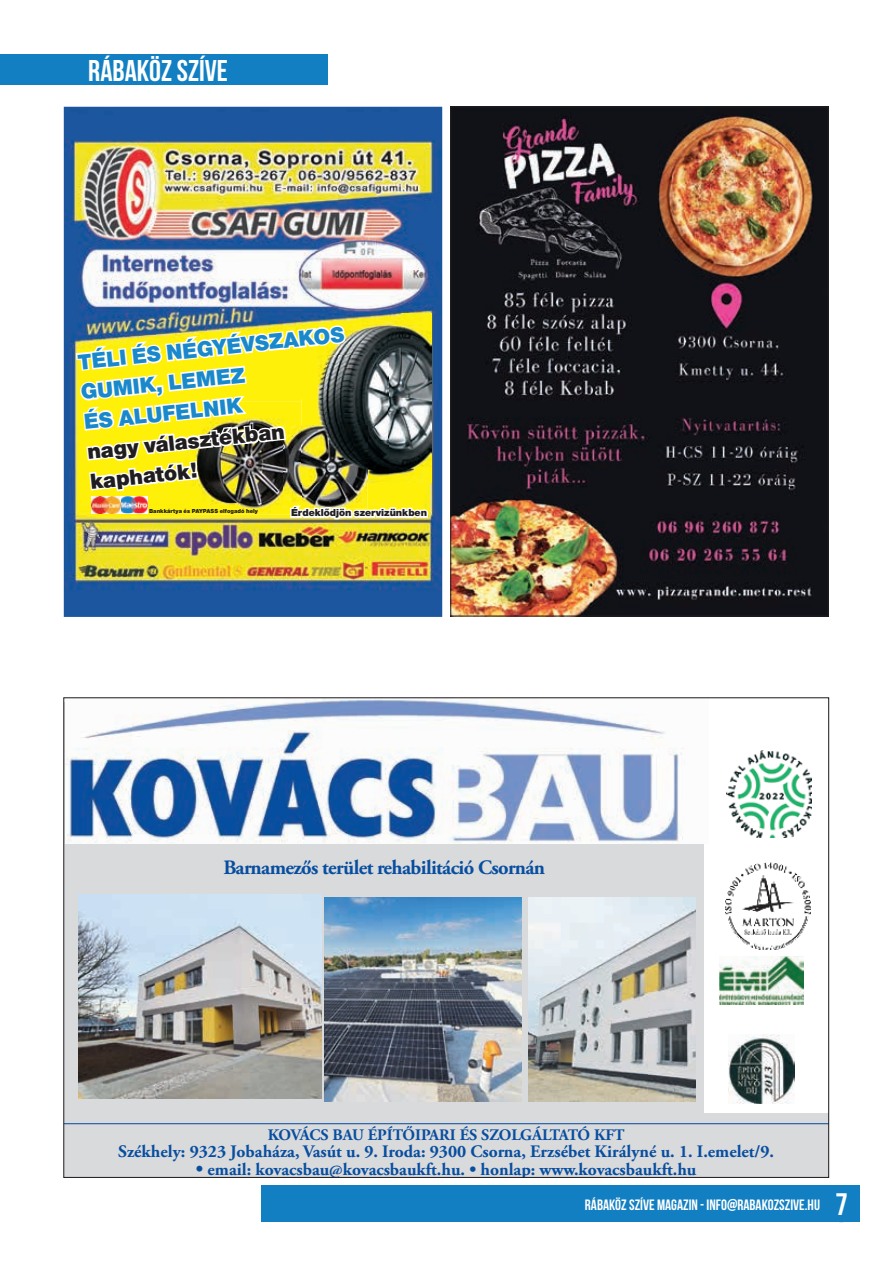
<style>
.page{position:relative;width:893px;height:1263px;background:#fff}
.page>*{position:absolute;margin:0;border:0;box-sizing:border-box;transform-origin:0 0}
.t1{font:30px "Bebas Neue";color:#fff}
.t2{font:900 22.5px/30px "Nimbus San Nov TOT";color:#1a89cb}
.t3{font:900 22.5px/30px "Nimbus San Nov TOT";color:#201d1e}
.t4{font:700 20.4px "Adobe Garamond Pro";letter-spacing:-.03em;color:#084e9f}
.t5{font:700 17.55px "Adobe Garamond Pro";color:#084e9f}
.t6{font:700 16.05px "Adobe Garamond Pro";color:#084e9f}
.t7{font:15px "Bebas Neue";color:#fff}
.t8{font:900 10.5px "Nimbus San Nov TOT";color:#201d1e}
.t9{font:900 6px "Nimbus San Nov TOT";color:#201d1e}
.s1{font-size:18.9px}
.s2{font-size:31.05px}
</style>
<div class="page">
<div style="left:0;top:54px;width:328px;height:31px;background:#127fc2"></div>
<div style="left:261px;top:1186px;width:598px;height:36px;background:#127fc2"></div>
<img style="left:64px;top:107px;width:378px;height:510px">
<img style="left:302px;top:314px;width:86px;height:9px">
<img style="left:388px;top:314px;width:44px;height:169px">
<img style="left:74px;top:323px;width:356px;height:214px">
<div style="left:64px;top:702px;width:765px;height:475px;background:#d9dadc"></div>
<div style="left:705px;top:698px;width:124px;height:414px;background:#fff"></div>
<img style="left:65px;top:699px;width:640px;height:145px">
<img style="left:728px;top:1035px;width:66px;height:68px">
<img style="left:720px;top:957px;width:83px;height:47px">
<hr style="left:64px;top:1123px;width:765px;height:1px;background:#084e9f">
<img style="left:725px;top:862px;width:86px;height:87px">
<img style="left:726px;top:751px;width:85px;height:87px">
<img style="left:528px;top:898px;width:168px;height:203px">
<img style="left:79px;top:894px;width:243px;height:204px">
<img style="left:324px;top:898px;width:197px;height:204px">
<img style="left:452px;top:108px;width:375px;height:507px">
<h1 class="t1" style="left:88px;top:54px;width:141px">RÁBAKÖZ SZÍVE</h1>
<p class="t2" style="left:76px;top:347px;width:269px;rotate:-6deg">TÉLI ÉS NÉGYÉVSZAK O S<br>GUM IK,LEM EZ<br>ÉS ALU FE LNIK</p>
<p class="t3" style="left:86px;top:437px;width:200px;rotate:-6deg">nagy választékban kaphatók!</p>
<p class="t8" style="left:291px;top:507px;width:138px">Érdeklődjön szervizünkben</p>
<p class="t9" style="left:149px;top:507px;width:110px">Bankkártya és PAYPASS elfogadó hely</p>
<p class="t4" style="left:223px;top:855px;width:323px">Barnamezős terület rehabilitáció Csornán</p>
<p class="t6" style="left:268px;top:1125px;width:358px">KOVÁCS BAU ÉPÍTŐIPARI ÉS SZOLGÁLTATÓ KFT</p>
<p class="t5" style="left:118px;top:1141px;width:657px">Székhely: 9323 Jobaháza, Vasút u. 9. Iroda: 9300 Csorna, Erzsébet Királyné u. 1. I.emelet/9.</p>
<p class="t5" style="left:196px;top:1159px;width:502px"><span class="s1">•</span> email: kovacsbau@kovacsbaukft.hu. • honlap: www.kovacsbaukft.hu</p>
<p class="t7" style="left:585px;top:1196px;width:264px">RÁBAKÖZ SZÍVE MAGAZIN - INFO@RABAKOZSZIVE.HU <span class="s2">7</span></p>
</div>
